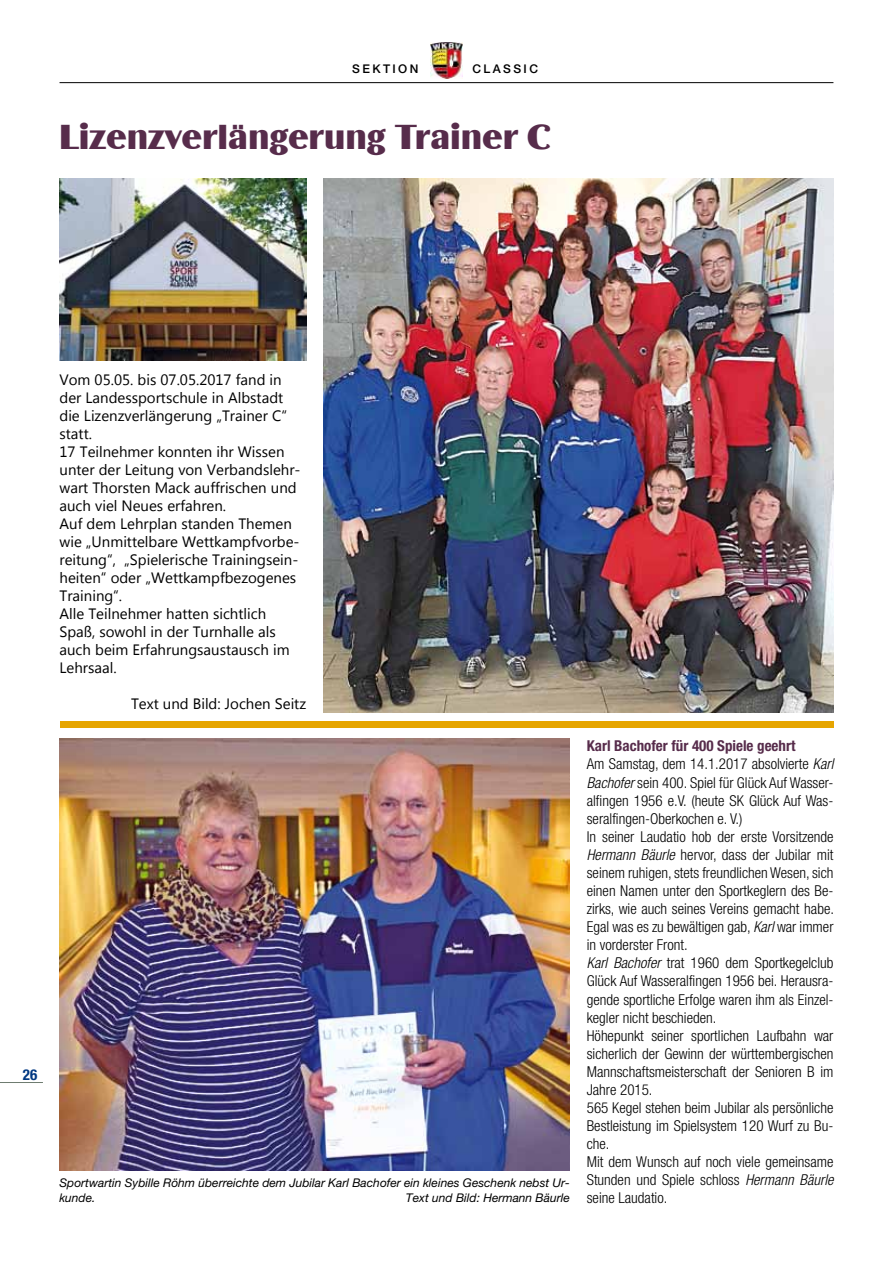
<style>
.page{position:relative;width:893px;height:1263px;background:#fff}
.page>*{position:absolute;margin:0;border:0;box-sizing:border-box;transform-origin:0 0}
.t1{font:36px "Binner D";color:#572c4b}
.t2{font:300 condensed 15px/18px "Helvetica Neue LT Pro";color:#000}
.t3{font:15px/18px "Lao UI";color:#000}
.t4{font:700 condensed 15px "Helvetica Neue LT Pro";color:#003882}
.t5{font:italic 12px/14.4px "Helvetica Neue LT Pro";color:#000}
.t6{font:500 12px "Helvetica Neue LT Pro";letter-spacing:.2em;color:#000}
.s1{font-weight:700;color:#572c4b}
.s2{font-style:italic}
</style>
<div class="page">
<img style="left:60px;top:738px;width:510px;height:432px">
<img style="left:323px;top:179px;width:510px;height:534px">
<img style="left:60px;top:179px;width:246px;height:181px">
<div style="left:60px;top:721px;width:773px;height:7px;background:#e6a500"></div>
<hr style="left:0;top:1082px;width:43px;height:1px;background:#6e7c70">
<hr style="left:60px;top:82px;width:773px;height:1px;background:#000">
<img style="left:431px;top:43px;width:31px;height:36px">
<p class="t6" style="left:352px;top:62px;width:68px">SEKTION</p>
<p class="t6" style="left:472px;top:62px;width:67px">CLASSIC</p>
<h1 class="t1" style="left:60px;top:117px;width:492px">Lizenzverlängerung Trainer C</h1>
<p class="t4" style="left:23px;top:1066px;width:16px">26</p>
<p class="t3" style="left:60px;top:370px;width:243px">Vom 05.05. bis 07.05.2017 fand in der Landessportschule in Albstadt die Lizenzverlängerung „Trainer C“ statt.<br>17 Teilnehmer konnten ihr Wissen unter der Leitung von Verbandslehr&shy;wart Thorsten Mack auffrischen und auch viel Neues erfahren.<br>Auf dem Lehrplan standen Themen wie „Unmittelbare Wettkampfvorbe&shy;reitung“, „Spielerische Trainingsein&shy;heiten“ oder „Wettkampfbezogenes<br>Training“.<br>Alle Teilnehmer hatten sichtlich<br>Spaß, sowohl in der Turnhalle als auch beim Erfahrungsaustausch im<br>Lehrsaal.</p>
<p class="t3" style="left:131px;top:694px;width:177px">Text und Bild: Jochen Seitz</p>
<p class="t5" style="left:60px;top:1176px;width:512px">Sportwartin Sybille Röhm überreichte dem Jubilar Karl Bachofer ein kleines Geschenk nebst Ur&shy;kunde.</p>
<p class="t5" style="left:406px;top:1190px;width:165px">Text und Bild: Hermann Bäurle</p>
<p class="t2" style="left:587px;top:737px;width:249px"><span class="s1">Karl Bachofer für 400 Spiele geehrt<br></span>Am Samstag, dem 14.1.2017 absolvierte <span class="s2">Karl Bachofer</span> sein 400. Spiel für Glück Auf Wasser&shy;alfingen 1956 e.V. (heute SK Glück Auf Was&shy;seralfingen-Oberkochen e. V.)<br>In seiner Laudatio hob der erste Vorsitzende <span class="s2">Hermann Bäurle</span> hervor, dass der Jubilar mit seinem ruhigen, stets freundlichen Wesen, sich einen Namen unter den Sportkeglern des Be&shy;zirks, wie auch seines Vereins gemacht habe.<br>Egal was es zu bewältigen gab, <span class="s2">Karl</span> war immer in vorderster Front.<br><span class="s2">Karl Bachofer</span> trat 1960 dem Sportkegelclub Glück Auf Wasseralfingen 1956 bei. Herausra&shy;gende sportliche Erfolge waren ihm als Einzel&shy;kegler nicht beschieden.<br>Höhepunkt seiner sportlichen Laufbahn war sicherlich der Gewinn der württembergischen Mannschaftsmeisterschaft der Senioren B im Jahre 2015.<br>565 Kegel stehen beim Jubilar als persönliche Bestleistung im Spielsystem 120 Wurf zu Bu&shy;che.<br>Mit dem Wunsch auf noch viele gemeinsame Stunden und Spiele schloss <span class="s2">Hermann Bäurle </span>seine Laudatio.</p>
</div>
